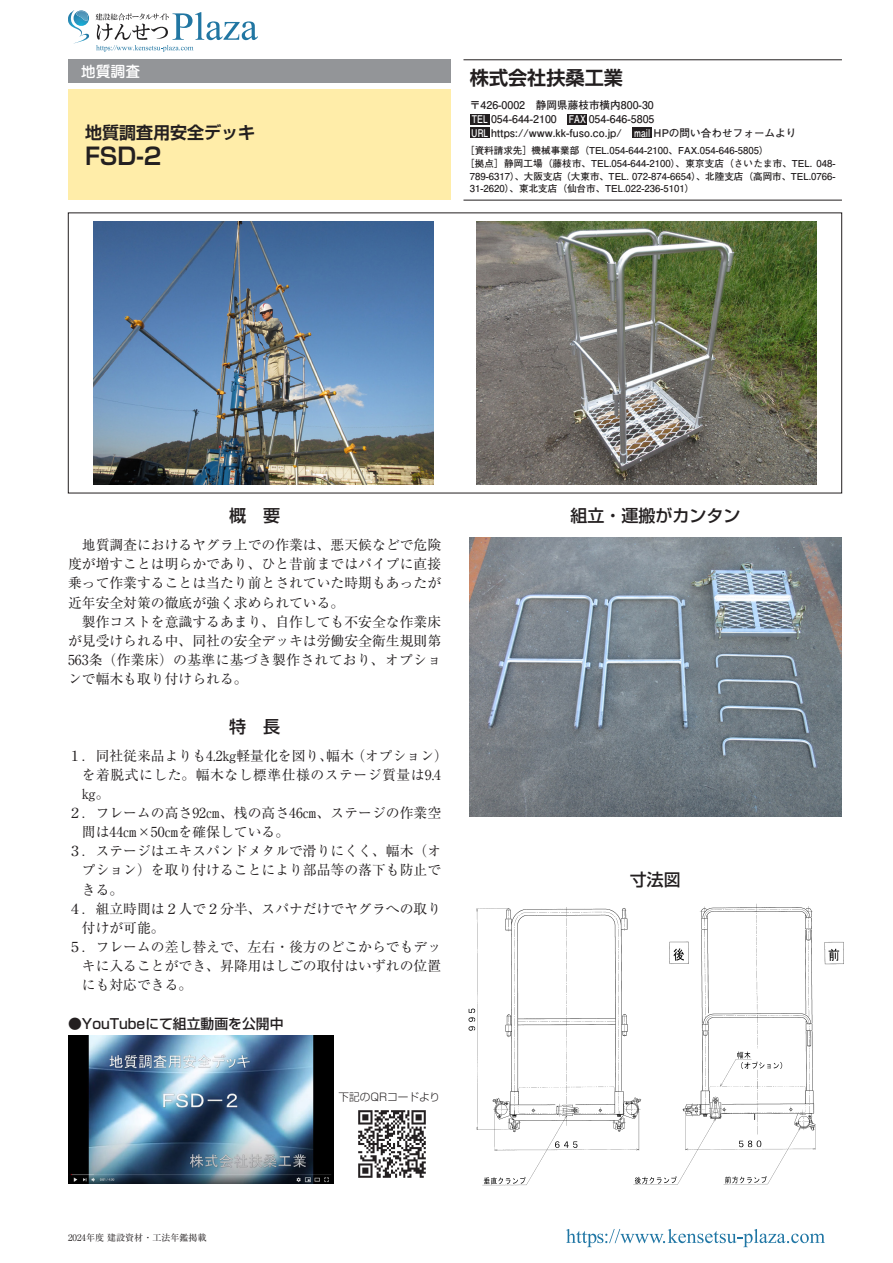
<style>
.page{position:relative;width:893px;height:1263px;background:#fff}
.page>*{position:absolute;margin:0;border:0;box-sizing:border-box;transform-origin:0 0}
.t1{font:700 23.4px "Shin Go Pr 6 De";color:#231f20}
.t2{font:700 19.2px "Shin Go Pr 6 De";color:#231f20}
.t3{font:500 16.95px "Shin Go Pr 6";color:#231f20}
.t4{font:700 16.95px "Shin Go Pr 6 De";color:#231f20}
.t5{font:500 14.85px "Jun 34 Pro";color:#fff}
.t6{font:13.8px/19.2px "Ryumin Pr 6";color:#231f20}
.t7{font:13.8px "Ryumin Pr 6";letter-spacing:.035em;color:#231f20}
.t8{font:500 13.8px "Shin Go Pr 6";color:#231f20}
.t9{font:700 10.65px/13.8px "Futo Go B101 Pr 6";color:#231f20}
.t10{font:300 10.65px "Shin Go Pr 6";color:#231f20}
.t11{font:700 9.6px "Futo Go B101 Pr 6";color:#231f20}
.t12{font:9px "Ryumin Pr 6";color:#231f20}
.s1{color:#fff}
</style>
<div class="page">
<img style="left:94px;top:221px;width:340px;height:264px">
<img style="left:476px;top:221px;width:340px;height:264px">
<hr style="left:463px;top:200px;width:379px;height:1px;background:#231f20">
<hr style="left:463px;top:60px;width:379px;height:1px;background:#231f20">
<div style="left:68px;top:60px;width:383px;height:23px;background:#939598"></div>
<div style="left:68px;top:89px;width:383px;height:111px;background:#ffeda9"></div>
<div style="left:470px;top:114px;width:20px;height:10px;background:#231f20"></div>
<div style="left:567px;top:114px;width:20px;height:10px;background:#231f20"></div>
<div style="left:470px;top:128px;width:20px;height:10px;background:#231f20"></div>
<div style="left:632px;top:128px;width:20px;height:10px;background:#231f20"></div>
<img style="left:68px;top:1035px;width:266px;height:148px">
<img style="left:358px;top:1110px;width:68px;height:68px">
<img style="left:469px;top:538px;width:372px;height:279px">
<img style="left:468px;top:903px;width:376px;height:283px">
<img style="left:83px;top:10px;width:6px;height:16px">
<img style="left:83px;top:11px;width:6px;height:10px">
<img style="left:68px;top:10px;width:15px;height:23px">
<img style="left:75px;top:33px;width:15px;height:10px">
<svg style="left:95px;top:12px;width:163px;height:40px"></svg>
<svg style="left:566px;top:1229px;width:259px;height:18px"></svg>
<p class="t5" style="left:81px;top:59px;width:61px">地質調査</p>
<p class="t4" style="left:85px;top:119px;width:172px">地質調査用安全デッキ</p>
<h1 class="t1" style="left:85px;top:137px;width:78px">FSD-2</h1>
<h2 class="t2" style="left:470px;top:62px;width:155px">株式会社扶桑工業</h2>
<p class="t9" style="left:470px;top:98px;width:328px">〒426-0002　静岡県藤枝市横内800-30<br><span class="s1">TEL</span> 054-644-2100　<span class="s1">FAX</span> 054-646-5805<br><span class="s1">URL</span> https://www.kk-fuso.co.jp/ <span class="s1">mail</span> HPの問い合わせフォームより</p>
<p class="t11" style="left:465px;top:143px;width:305px">［資料請求先］機械事業部（TEL.054-644-2100、FAX.054-646-5805）</p>
<p class="t11" style="left:465px;top:155px;width:372px">［拠点］静岡工場（藤枝市、TEL.054-644-2100）、東京支店（さいたま市、TEL. 048-</p>
<p class="t11" style="left:470px;top:168px;width:367px">789-6317）、大阪支店（大東市、TEL. 072-874-6654）、北陸支店（高岡市、TEL.0766-</p>
<p class="t11" style="left:470px;top:181px;width:226px">31-2620）、東北支店（仙台市、TEL.022-236-5101）</p>
<p class="t3" style="left:229px;top:502px;width:53px">概　要</p>
<p class="t6" style="left:68px;top:535px;width:375px">　地質調査におけるヤグラ上での作業は、悪天候などで危険度が増すことは明らかであり、ひと昔前まではパイプに直接乗って作業することは当たり前とされていた時期もあったが近年安全対策の徹底が強く求められている。<br>　製作コストを意識するあまり、自作しても不安全な作業床が見受けられる中、同社の安全デッキは労働安全衛生規則第<br>563条（作業床）の基準に基づき製作されており、オプションで幅木も取り付けられる。</p>
<p class="t3" style="left:229px;top:713px;width:53px">特　長</p>
<p class="t6" style="left:68px;top:745px;width:382px">１．同社従来品よりも4.2㎏軽量化を図り、幅木（オプション）</p>
<p class="t7" style="left:82px;top:764px;width:361px">を着脱式にした。幅木なし標準仕様のステージ質量は9.4</p>
<p class="t6" style="left:82px;top:783px;width:29px">㎏。</p>
<p class="t6" style="left:68px;top:802px;width:375px">２．フレームの高さ92㎝、桟の高さ46㎝、ステージの作業空</p>
<p class="t6" style="left:82px;top:822px;width:209px">間は44㎝×50㎝を確保している。</p>
<p class="t6" style="left:68px;top:841px;width:375px">３．ステージはエキスパンドメタルで滑りにくく、幅木（オ</p>
<p class="t6" style="left:82px;top:860px;width:361px">プション）を取り付けることにより部品等の落下も防止で</p>
<p class="t6" style="left:82px;top:879px;width:43px">きる。</p>
<p class="t6" style="left:68px;top:898px;width:375px">４．組立時間は２人で２分半、スパナだけでヤグラへの取り</p>
<p class="t6" style="left:82px;top:917px;width:84px">付けが可能。</p>
<p class="t6" style="left:68px;top:936px;width:375px">５．フレームの差し替えで、左右・後方のどこからでもデッ</p>
<p class="t6" style="left:82px;top:956px;width:361px">キに入ることができ、昇降用はしごの取付はいずれの位置</p>
<p class="t6" style="left:82px;top:975px;width:112px">にも対応できる。</p>
<p class="t8" style="left:68px;top:1012px;width:217px">●YouTubeにて組立動画を公開中</p>
<p class="t12" style="left:68px;top:1230px;width:140px">2024年度 建設資材・工法年鑑掲載</p>
<p class="t12" style="left:82px;top:1230px;width:6px">3</p>
<p class="t10" style="left:338px;top:1088px;width:103px">下記のQRコードより</p>
<p class="t3" style="left:570px;top:502px;width:172px">組立・運搬がカンタン</p>
<p class="t3" style="left:630px;top:866px;width:53px">寸法図</p>
</div>
